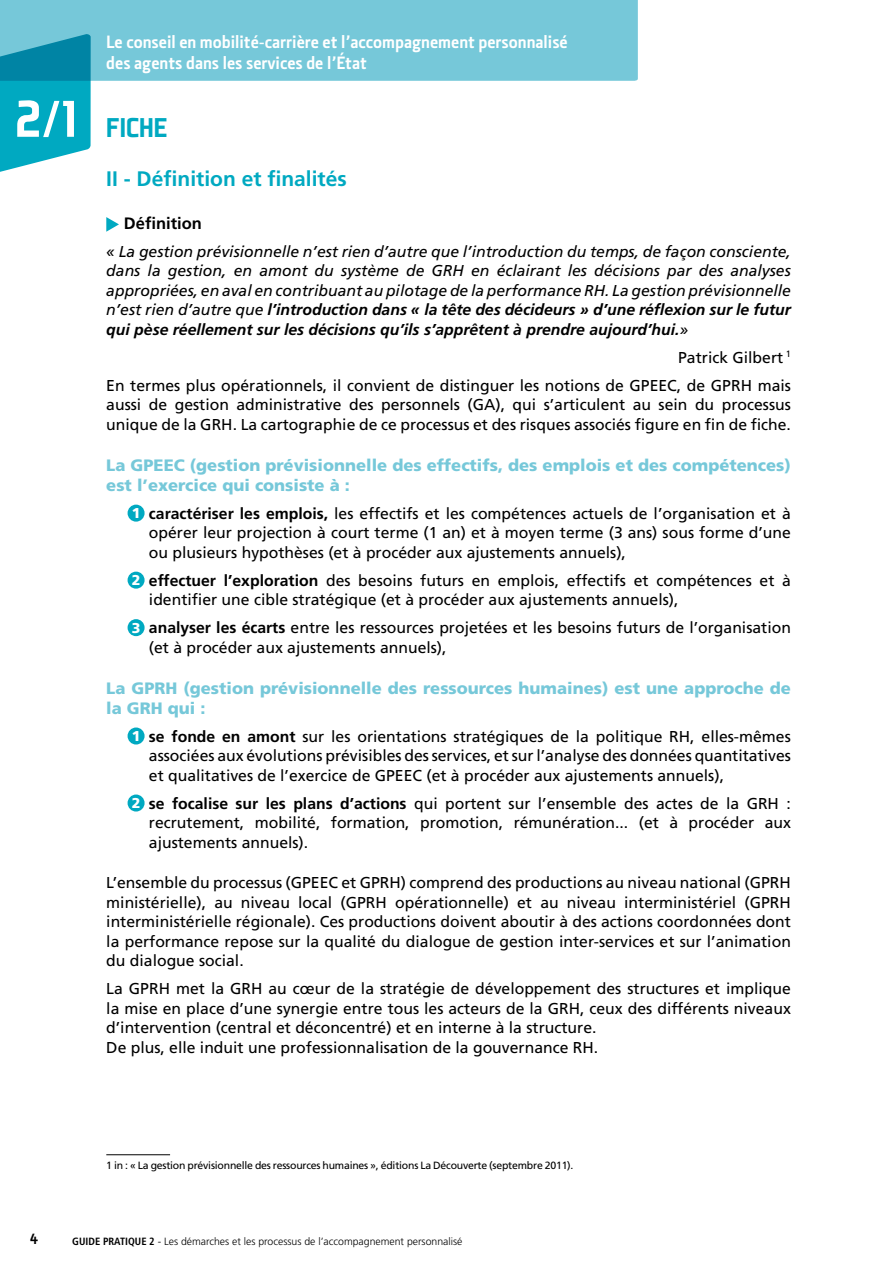
<style>
.page{position:relative;width:893px;height:1263px;background:#fff}
.page>*{position:absolute;margin:0;border:0;box-sizing:border-box;transform-origin:0 0}
.t1{font:900 57px "Plexes";color:#fff}
.t2{font:900 30px "Plexes";color:#00a9c1}
.t3{font:700 21px "Frutiger LT Std";color:#00a9c1}
.t4{font:700 18px/21px "Section";color:#fff}
.t5{font:900 16.5px/19.8px "Frutiger LT Std";color:#76c8d9}
.t6{font:700 16.5px "Frutiger LT Std";color:#000}
.t7{font:15.75px/19.5px "Frutiger LT Std";color:#000}
.t8{font:italic 15.75px/19.5px "Frutiger LT Std";color:#000;text-align:justify}
.t9{font:15px "Section Bold Caps";color:#000}
.t10{font:10.5px "Frutiger LT Std";letter-spacing:-.02em;color:#000}
.t11{font:300 10.5px "Frutiger";color:#000}
.s1{font-weight:700}
.s2{font-weight:900;font-size:14.25px;color:#fff}
.s3{font-weight:700;font-stretch:condensed}
</style>
<div class="page">
<div style="left:0;top:0;width:638px;height:81px;background:#76c8d9"></div>
<svg style="left:0;top:34px;width:91px;height:138px;background:#1fa9c0"></svg>
<svg style="left:106px;top:217px;width:13px;height:15px"></svg>
<div style="left:128px;top:505px;width:17px;height:17px;background:#00a9c1;border-radius:50%"></div>
<div style="left:128px;top:572px;width:17px;height:17px;background:#00a9c1;border-radius:50%"></div>
<div style="left:128px;top:619px;width:17px;height:17px;background:#00a9c1;border-radius:50%"></div>
<div style="left:128px;top:727px;width:17px;height:17px;background:#00a9c1;border-radius:50%"></div>
<div style="left:128px;top:794px;width:17px;height:17px;background:#00a9c1;border-radius:50%"></div>
<hr style="left:106px;top:1154px;width:64px;height:1px;background:#000">
<h1 class="t1" style="left:15px;top:88px;width:63px">2/1</h1>
<p class="t4" style="left:106px;top:31px;width:463px">Le conseil en mobilité-carrière et l’accompagnement personnalisé des agents dans les services de l’État</p>
<h2 class="t2" style="left:106px;top:111px;width:63px">FICHE</h2>
<h3 class="t3" style="left:106px;top:166px;width:242px">II - Définition et finalités</h3>
<p class="t6" style="left:124px;top:213px;width:79px">Définition</p>
<p class="t8" style="left:106px;top:242px;width:686px">« La gestion prévisionnelle n’est rien d’autre que l’introduction du temps, de façon consciente, dans la gestion, en amont du système de GRH en éclairant les décisions par des analyses appropriées, en aval en contribuant au pilotage de la performance RH. La gestion prévisionnelle n’est rien d’autre que <span class="s1">l’introduction dans « la tête des décideurs » d’une réflexion sur le futur qui pèse réellement sur les décisions qu’ils s’apprêtent à prendre aujourd’hui.</span>»</p>
<p class="t7" style="left:106px;top:343px;width:686px;line-height:28px;text-align:right">Patrick Gilbert <sup>1<br></sup>En termes plus opérationnels, il convient de distinguer les notions de GPEEC, de GPRH mais</p>
<p class="t7" style="left:106px;top:395px;width:686px">aussi de gestion administrative des personnels (GA), qui s’articulent au sein du processus unique de la GRH. La cartographie de ce processus et des risques associés figure en fin de fiche.</p>
<p class="t5" style="left:106px;top:455px;width:686px">La GPEEC (gestion prévisionnelle des effectifs, des emplois et des compétences) est l’exercice qui consiste à :</p>
<p class="t7" style="left:149px;top:503px;width:643px;text-align:justify;text-indent:-17px"><span class="s2">1</span> <span class="s1">caractériser les emplois,</span> les effectifs et les compétences actuels de l’organisation et à opérer leur projection à court terme (1 an) et à moyen terme (3 ans) sous forme d’une ou plusieurs hypothèses (et à procéder aux ajustements annuels),</p>
<p class="t7" style="left:149px;top:570px;width:643px;text-indent:-17px"><span class="s2">2</span> <span class="s1">effectuer l’exploration</span> des besoins futurs en emplois, effectifs et compétences et à identifier une cible stratégique (et à procéder aux ajustements annuels),</p>
<p class="t7" style="left:149px;top:618px;width:643px;text-indent:-17px"><span class="s2">3</span> <span class="s1">analyser les écarts</span> entre les ressources projetées et les besoins futurs de l’organisation (et à procéder aux ajustements annuels),</p>
<p class="t5" style="left:106px;top:678px;width:686px">La GPRH (gestion prévisionnelle des ressources humaines) est une approche de la GRH qui :</p>
<p class="t7" style="left:149px;top:726px;width:643px;text-align:justify;text-indent:-17px"><span class="s2">1</span> <span class="s1">se fonde en amont</span> sur les orientations stratégiques de la politique RH, elles-mêmes associées aux évolutions prévisibles des services, et sur l’analyse des données quantitatives et qualitatives de l’exercice de GPEEC (et à procéder aux ajustements annuels),</p>
<p class="t7" style="left:149px;top:793px;width:643px;text-align:justify;text-indent:-17px"><span class="s2">2</span> <span class="s1">se focalise sur les plans d’actions</span> qui portent sur l’ensemble des actes de la GRH : recrutement, mobilité, formation, promotion, rémunération... (et à procéder aux ajustements annuels).</p>
<p class="t7" style="left:106px;top:873px;width:686px;text-align:justify">L’ensemble du processus (GPEEC et GPRH) comprend des productions au niveau national (GPRH ministérielle), au niveau local (GPRH opérationnelle) et au niveau interministériel (GPRH interministérielle régionale). Ces productions doivent aboutir à des actions coordonnées dont la performance repose sur la qualité du dialogue de gestion inter-services et sur l’animation du dialogue social.</p>
<p class="t7" style="left:106px;top:979px;width:686px">La GPRH met la GRH au cœur de la stratégie de développement des structures et implique la mise en place d’une synergie entre tous les acteurs de la GRH, ceux des différents niveaux d’intervention (central et déconcentré) et en interne à la structure.<br>De plus, elle induit une professionnalisation de la gouvernance RH.</p>
<p class="t10" style="left:106px;top:1159px;width:469px">1 in : « La gestion prévisionnelle des ressources humaines », éditions La Découverte (septembre 2011).</p>
<p class="t9" style="left:30px;top:1229px;width:9px">4</p>
<p class="t11" style="left:72px;top:1235px;width:392px"><span class="s3">GUIDE PRATIQUE 2</span> - Les démarches et les processus de l’accompagnement personnalisé</p>
</div>
